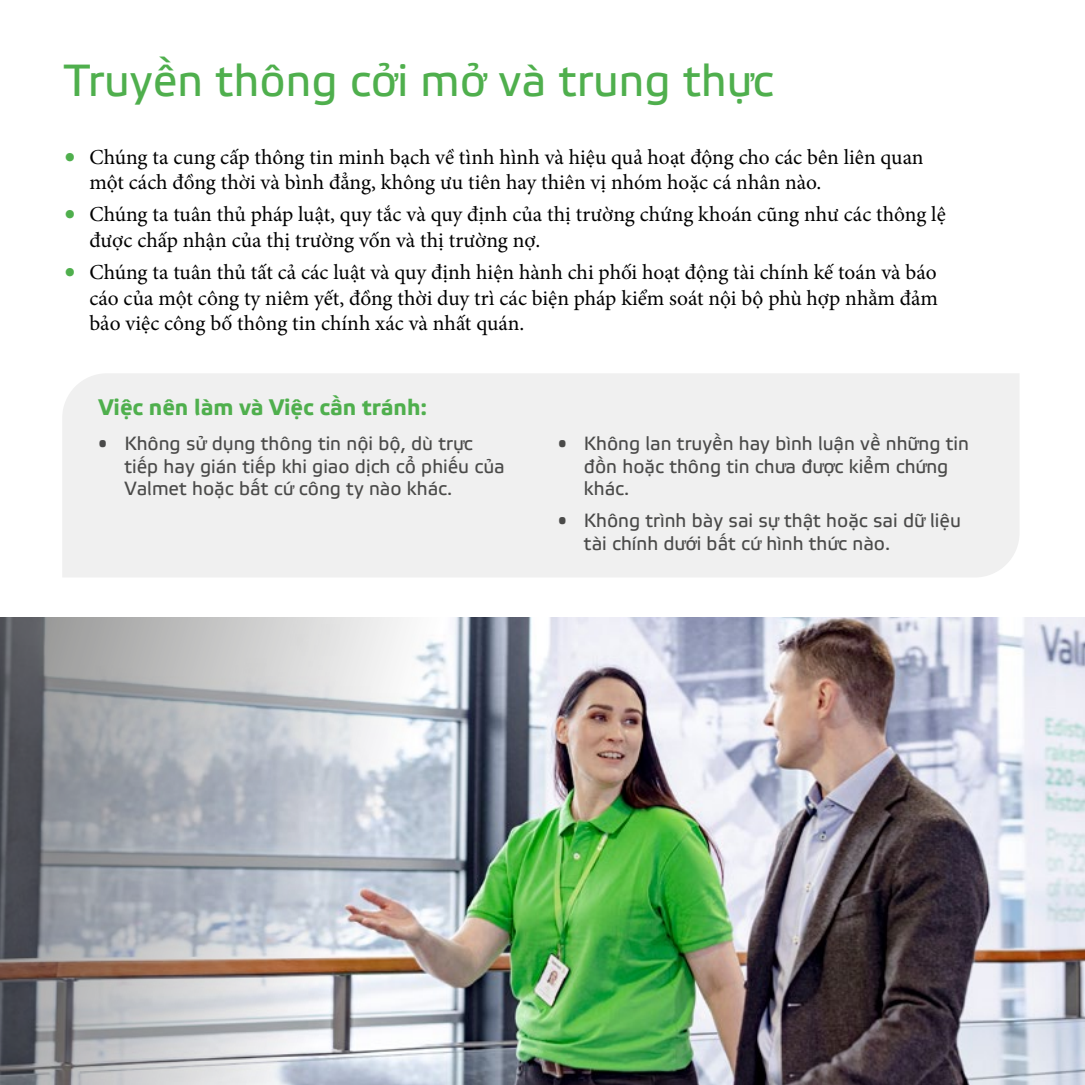
<style>
.page{position:relative;width:1085px;height:1085px;background:#fff}
.page>*{position:absolute;margin:0;border:0;box-sizing:border-box;transform-origin:0 0}
.t1{font:45px "Etelka Text";color:#4faf4d}
.t2{font:700 22.5px "Etelka Text";color:#4faf4d}
.t3{font:21.38px/25.7px "Minion Pro";color:#000}
.t4{font:19.12px/22.5px "Etelka Text";color:#4a4a49}
.s1{font-size:31.5px;color:#4faf4d}
.s2{font-size:13.5px}
</style>
<div class="page">
<img style="left:0;top:617px;width:1084px;height:467px">
<div style="left:62px;top:373px;width:957px;height:204px;background:#f0f0f0"></div>
<h1 class="t1" style="left:64px;top:53px;width:711px">Truyền thông cởi mở và trung thực</h1>
<p class="t3" style="left:89px;top:144px;width:835px;text-indent:-26px"><span class="s1">•</span> Chúng ta cung cấp thông tin minh bạch về tình hình và hiệu quả hoạt động cho các bên liên quan một cách đồng thời và bình đẳng, không ưu tiên hay thiên vị nhóm hoặc cá nhân nào.</p>
<p class="t3" style="left:89px;top:202px;width:857px;text-indent:-26px"><span class="s1">•</span> Chúng ta tuân thủ pháp luật, quy tắc và quy định của thị trường chứng khoán cũng như các thông lệ được chấp nhận của thị trường vốn và thị trường nợ.</p>
<p class="t3" style="left:89px;top:259px;width:850px;text-align:justify;text-indent:-26px"><span class="s1">•</span> Chúng ta tuân thủ tất cả các luật và quy định hiện hành chi phối hoạt động tài chính kế toán và báo cáo của một công ty niêm yết, đồng thời duy trì các biện pháp kiểm soát nội bộ phù hợp nhằm đảm bảo việc công bố thông tin chính xác và nhất quán.</p>
<p class="t2" style="left:99px;top:393px;width:330px">Việc nên làm và Việc cần tránh:</p>
<p class="t4" style="left:124px;top:433px;width:382px;text-indent:-26px"><span class="s2">•</span> Không sử dụng thông tin nội bộ, dù trực tiếp hay gián tiếp khi giao dịch cổ phiếu của<br>Valmet hoặc bất cứ công ty nào khác.</p>
<p class="t4" style="left:584px;top:433px;width:386px;text-indent:-26px"><span class="s2">•</span> Không lan truyền hay bình luận về những tin đồn hoặc thông tin chưa được kiểm chứng khác.</p>
<p class="t4" style="left:584px;top:510px;width:378px;text-indent:-26px"><span class="s2">•</span> Không trình bày sai sự thật hoặc sai dữ liệu tài chính dưới bất cứ hình thức nào.</p>
</div>
